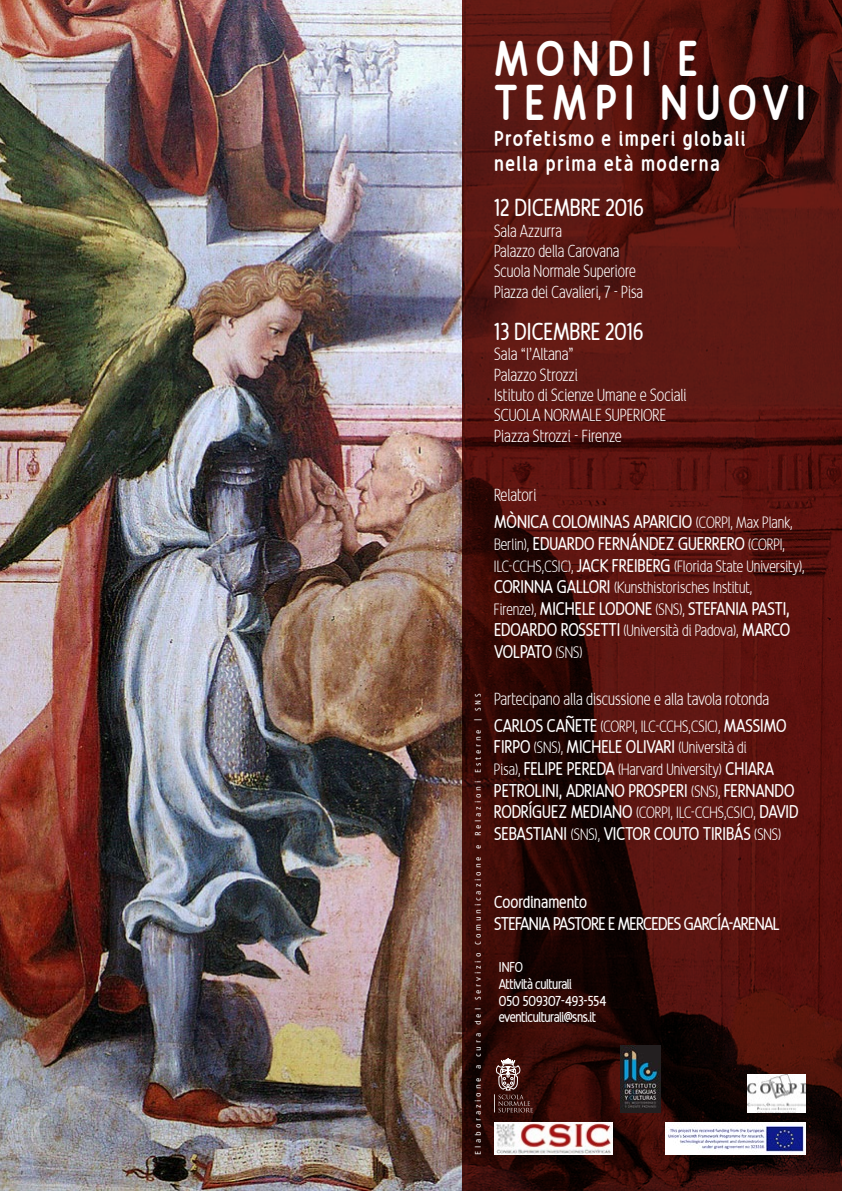
<style>
.page{position:relative;width:842px;height:1191px;background:#fff}
.page>*{position:absolute;margin:0;border:0;box-sizing:border-box;transform-origin:0 0}
.t1{font:700 49px/44px "Revalo Modern";letter-spacing:.15em;color:#fff}
.t2{font:24px "Revalo Modern";color:#fff}
.t3{font:700 21px/25.2px "Revalo Modern";letter-spacing:.07em;color:#fff}
.t4{font:18px/21.6px "Revalo Modern";letter-spacing:-.01em;color:#fff}
.t5{font:18px "Revalo Modern";letter-spacing:-.04em;color:#fff}
.t6{font:18px "Revalo Modern";letter-spacing:-.045em;color:#fff}
.t7{font:300 17px/20.4px "Revalo Modern";color:#fff}
.t8{font:17px "Revalo Modern";color:#fff}
.t9{font:300 16px/21.6px "Revalo Modern";color:#fff}
.t10{font:14px/16.8px "Revalo Modern";letter-spacing:-.03em;color:#fff}
.t11{font:8px "Fago No";letter-spacing:.35em;color:#fff}
.s1{font-weight:300;font-size:16px}
.s2{font-weight:400;font-size:18px}
</style>
<div class="page">
<img style="left:0;top:0;width:462px;height:1191px">
<svg style="left:462px;top:0;width:380px;height:1191px;fill:#59130e"></svg>
<svg style="left:494px;top:1058px;width:39px;height:54px"></svg>
<img style="left:666px;top:1122px;width:140px;height:33px">
<img style="left:620px;top:1045px;width:41px;height:67px">
<img style="left:494px;top:1122px;width:118px;height:33px">
<img style="left:748px;top:1074px;width:58px;height:38px">
<h1 class="t1" style="left:494px;top:34px;width:313px">MONDI E<br>TEMPI NUOVI</h1>
<h3 class="t3" style="left:494px;top:124px;width:253px">Profetismo e imperi globali nella prima età moderna</h3>
<h2 class="t2" style="left:494px;top:191px;width:151px">12 DICEMBRE 2016</h2>
<p class="t7" style="left:494px;top:219px;width:151px">Sala Azzurra<br>Palazzo della Carovana<br>Scuola Normale Superiore<br>Piazza dei Cavalieri, 7 - Pisa</p>
<h2 class="t2" style="left:494px;top:315px;width:151px">13 DICEMBRE 2016</h2>
<p class="t7" style="left:494px;top:343px;width:194px">Sala “l’Altana”<br>Palazzo Strozzi<br>Istituto di Scienze Umane e Sociali<br>SCUOLA NORMALE SUPERIORE<br>Piazza Strozzi - Firenze</p>
<p class="t11" style="left:474px;top:1155px;width:463px;rotate:-90deg">Elaborazione a cura del Servizio Comunicazione e Relazioni Esterne | SNS</p>
<p class="t7" style="left:494px;top:484px;width:44px">Relatori</p>
<p class="t4" style="left:494px;top:510px;width:300px">MÒNICA COLOMINAS APARICIO <span class="s1">(CORPI, Max Plank,<br>Berlin),</span> EDUARDO FERNÁNDEZ GUERRERO <span class="s1">(CORPI,</span></p>
<p class="t9" style="left:494px;top:554px;width:312px">ILC-CCHS,CSIC), <span class="s2">JACK FREIBERG</span> (Florida State University),<br><span class="s2">CORINNA GALLORI</span> (Kunsthistorisches Institut,</p>
<p class="t4" style="left:494px;top:596px;width:297px"><span class="s1">Firenze),</span> MICHELE LODONE <span class="s1">(SNS),</span> STEFANIA PASTI,</p>
<p class="t9" style="left:494px;top:619px;width:298px"><span class="s2">EDOARDO ROSSETTI</span> (Università di Padova), <span class="s2">MARCO</span></p>
<p class="t6" style="left:494px;top:639px;width:90px">VOLPATO <span class="s1">(SNS)</span></p>
<p class="t7" style="left:494px;top:687px;width:277px">Partecipano alla discussione e alla tavola rotonda</p>
<p class="t9" style="left:494px;top:714px;width:294px"><span class="s2">CARLOS CAÑETE</span> (CORPI, ILC-CCHS,CSIC), <span class="s2">MASSIMO</span></p>
<p class="t4" style="left:494px;top:735px;width:254px">FIRPO <span class="s1">(SNS),</span> MICHELE OLIVARI <span class="s1">(Università di</span></p>
<p class="t9" style="left:494px;top:757px;width:282px">Pisa), <span class="s2">FELIPE PEREDA</span> (Harvard University) <span class="s2">CHIARA</span></p>
<p class="t4" style="left:494px;top:778px;width:302px">PETROLINI, ADRIANO PROSPERI <span class="s1">(SNS),</span> FERNANDO</p>
<p class="t9" style="left:494px;top:801px;width:306px"><span class="s2">RODRÍGUEZ MEDIANO</span> (CORPI, ILC-CCHS,CSIC), <span class="s2">DAVID</span></p>
<p class="t4" style="left:494px;top:821px;width:289px">SEBASTIANI <span class="s1">(SNS),</span> VICTOR COUTO TIRIBÁS <span class="s1">(SNS)</span></p>
<p class="t8" style="left:494px;top:890px;width:94px">Coordinamento</p>
<p class="t5" style="left:494px;top:911px;width:287px">STEFANIA PASTORE E MERCEDES GARCÍA-ARENAL</p>
<p class="t10" style="left:499px;top:957px;width:109px">INFO<br>Attività culturali<br>050 509307-493-554 eventiculturali@sns.it</p>
</div>
